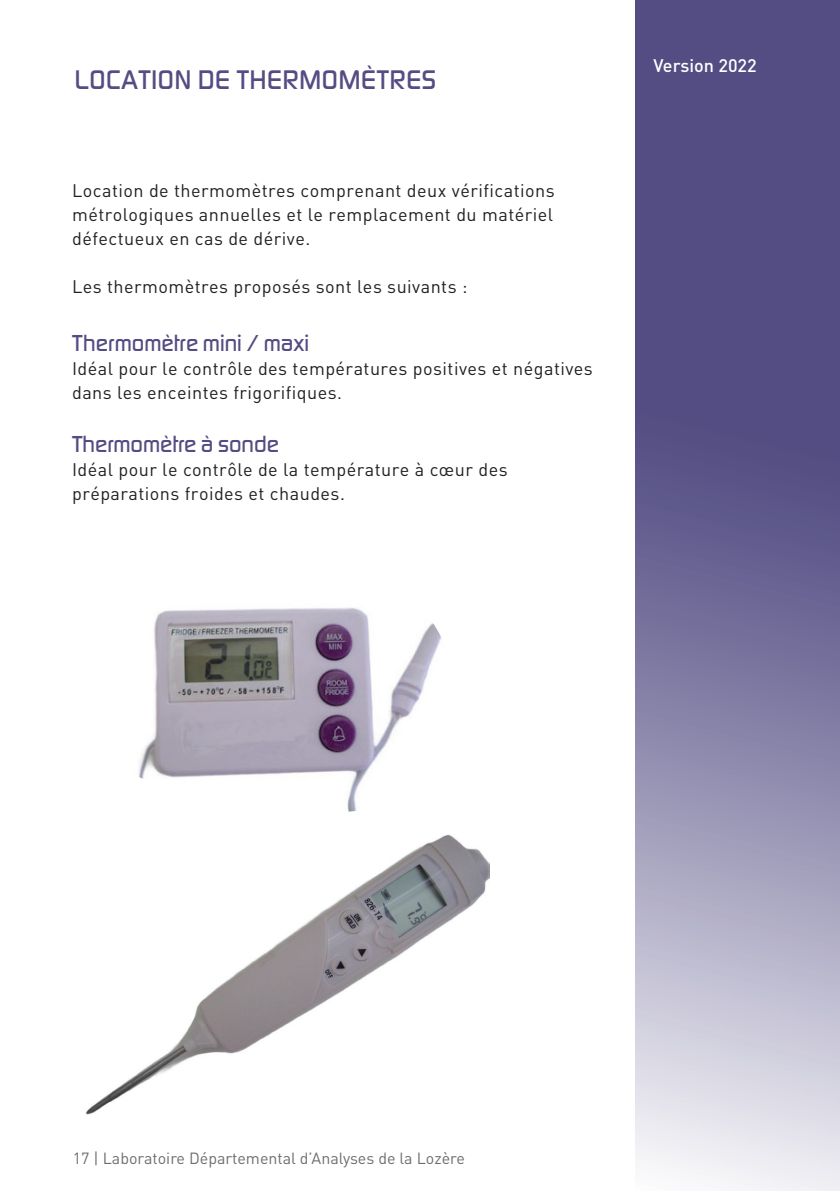
<style>
.page{position:relative;width:840px;height:1191px;background:#fff}
.page>*{position:absolute;margin:0;border:0;box-sizing:border-box;transform-origin:0 0}
.t1{font:500 28px "Digital Sans EF";letter-spacing:.025em;color:#534d83}
.t2{font:500 24px "Digital Sans EF";color:#534d83}
.t3{font:18px/24px "DINOT";letter-spacing:.025em;color:#231f20}
.t4{font:500 18px "DINOT";color:#fff}
.t5{font:16px "DINOT";color:#6c6d70}
</style>
<div class="page">
<svg style="left:635px;top:0;width:204px;height:1191px;background:#827ea5"></svg>
<img style="left:86px;top:835px;width:403px;height:279px">
<img style="left:138px;top:607px;width:304px;height:205px">
<h1 class="t1" style="left:75px;top:63px;width:362px">LOCATION DE THERMOMÈTRES</h1>
<p class="t3" style="left:72px;top:178px;width:484px;text-align:justify">Location de thermomètres comprenant deux vérifications métrologiques annuelles et le remplacement du matériel défectueux en cas de dérive.</p>
<p class="t3" style="left:72px;top:274px;width:396px">Les thermomètres proposés sont les suivants :</p>
<h2 class="t2" style="left:72px;top:328px;width:238px">Thermomètre mini / maxi</h2>
<p class="t3" style="left:72px;top:356px;width:522px">Idéal pour le contrôle des températures positives et négatives dans les enceintes frigorifiques.</p>
<h2 class="t2" style="left:72px;top:429px;width:208px">Thermomètre à sonde</h2>
<p class="t3" style="left:72px;top:457px;width:437px">Idéal pour le contrôle de la température à cœur des préparations froides et chaudes.</p>
<p class="t4" style="left:653px;top:54px;width:105px">Version 2022</p>
<p class="t5" style="left:73px;top:1147px;width:393px">17 | Laboratoire Départemental d’Analyses de la Lozère</p>
</div>
